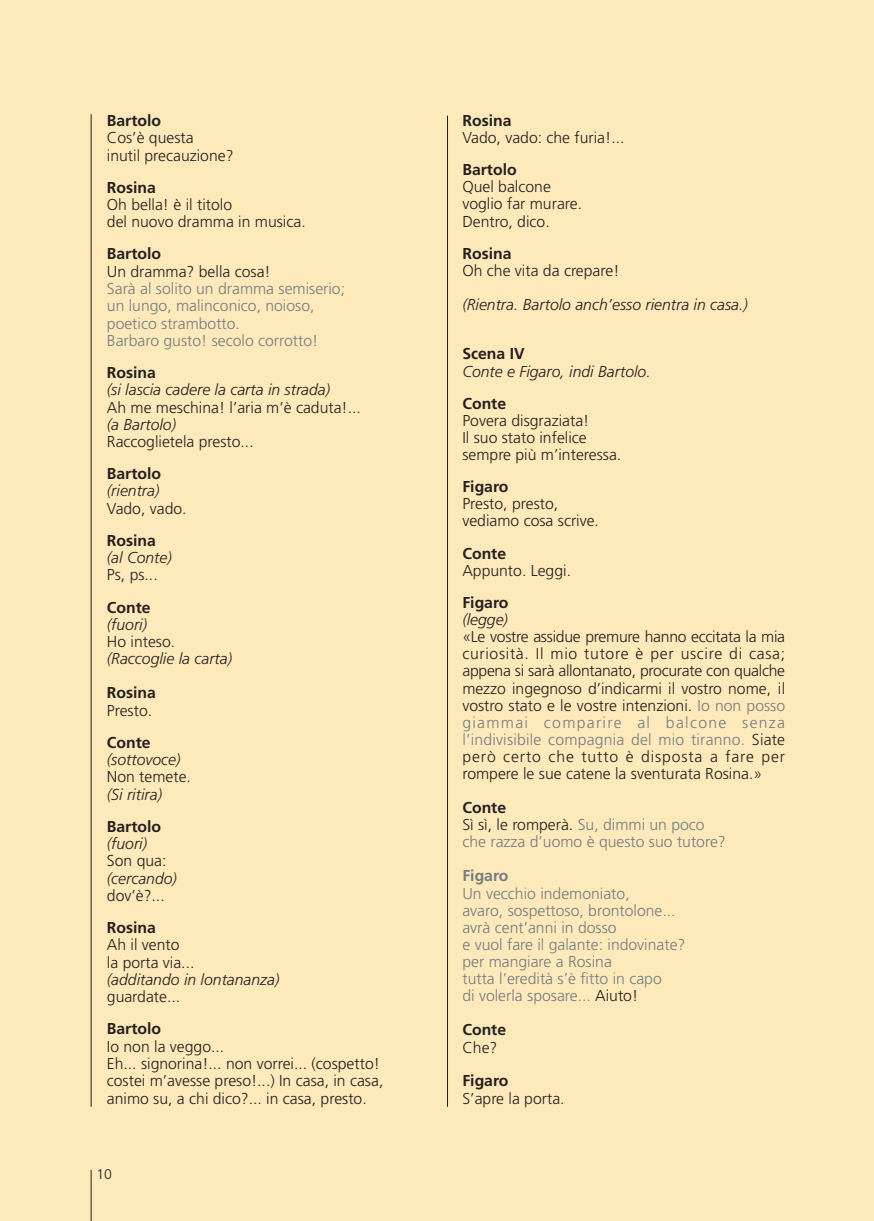
<style>
.page{position:relative;width:874px;height:1221px;background:#fff}
.page>*{position:absolute;margin:0;border:0;box-sizing:border-box;transform-origin:0 0}
.t1{font:300 15.75px/17.2px "Frutiger";color:#231f20}
.t2{font:300 15.75px/17.2px "Frutiger";color:#727d83}
.t3{font:italic 300 15.75px "Frutiger";color:#231f20}
.t4{font:700 15.75px "Frutiger";color:#231f20}
.t5{font:700 15.75px "Frutiger";color:#727d83}
.t6{font:300 14px "Frutiger";color:#231f20}
.s1{color:#727d83}
.s2{font-weight:700;color:#231f20}
.s3{color:#231f20}
</style>
<div class="page">
<div style="left:858px;top:0;width:15px;height:1220px;background:#fee9ba"></div>
<div style="left:0;top:0;width:858px;height:1220px;background:#fee9ba"></div>
<hr style="left:447px;top:116px;width:1px;height:990px;background:#231f20">
<hr style="left:91px;top:114px;width:1px;height:992px;background:#231f20">
<hr style="left:91px;top:1169px;width:1px;height:51px;background:#231f20">
<p class="t4" style="left:107px;top:114px;width:56px">Bartolo</p>
<p class="t1" style="left:107px;top:130px;width:128px">Cos’è questa<br>inutil precauzione?</p>
<p class="t4" style="left:107px;top:181px;width:50px">Rosina</p>
<p class="t1" style="left:107px;top:197px;width:200px">Oh bella! è il titolo<br>del nuovo dramma in musica.</p>
<p class="t4" style="left:107px;top:247px;width:56px">Bartolo</p>
<p class="t1" style="left:107px;top:264px;width:165px">Un dramma? bella cosa!</p>
<p class="t2" style="left:107px;top:281px;width:239px">Sarà al solito un dramma semiserio; un lungo, malinconico, noioso, poetico strambotto.<br>Barbaro gusto! secolo corrotto!</p>
<p class="t4" style="left:107px;top:366px;width:50px">Rosina</p>
<p class="t3" style="left:107px;top:383px;width:225px">(si lascia cadere la carta in strada)</p>
<p class="t1" style="left:107px;top:399px;width:255px">Ah me meschina! l’aria m’è caduta!...</p>
<p class="t3" style="left:107px;top:418px;width:71px">(a Bartolo)</p>
<p class="t1" style="left:107px;top:434px;width:148px">Raccoglietela presto...</p>
<p class="t4" style="left:107px;top:467px;width:56px">Bartolo</p>
<p class="t3" style="left:107px;top:484px;width:54px">(rientra)</p>
<p class="t1" style="left:107px;top:501px;width:81px">Vado, vado.</p>
<p class="t4" style="left:107px;top:534px;width:50px">Rosina</p>
<p class="t3" style="left:107px;top:551px;width:66px">(al Conte)</p>
<p class="t1" style="left:107px;top:567px;width:52px">Ps, ps...</p>
<p class="t4" style="left:107px;top:601px;width:45px">Conte</p>
<p class="t3" style="left:107px;top:618px;width:42px">(fuori)</p>
<p class="t1" style="left:107px;top:634px;width:70px">Ho inteso.</p>
<p class="t3" style="left:107px;top:652px;width:127px">(Raccoglie la carta)</p>
<p class="t4" style="left:107px;top:686px;width:50px">Rosina</p>
<p class="t1" style="left:107px;top:703px;width:47px">Presto.</p>
<p class="t4" style="left:107px;top:736px;width:45px">Conte</p>
<p class="t3" style="left:107px;top:753px;width:75px">(sottovoce)</p>
<p class="t1" style="left:107px;top:769px;width:85px">Non temete.</p>
<p class="t3" style="left:107px;top:787px;width:57px">(Si ritira)</p>
<p class="t4" style="left:107px;top:820px;width:56px">Bartolo</p>
<p class="t3" style="left:107px;top:837px;width:42px">(fuori)</p>
<p class="t1" style="left:107px;top:853px;width:61px">Son qua:</p>
<p class="t3" style="left:107px;top:871px;width:71px">(cercando)</p>
<p class="t1" style="left:107px;top:888px;width:59px">dov’è?...</p>
<p class="t4" style="left:107px;top:921px;width:50px">Rosina</p>
<p class="t1" style="left:107px;top:937px;width:89px">Ah il vento la porta via...</p>
<p class="t3" style="left:107px;top:973px;width:174px">(additando in lontananza)</p>
<p class="t1" style="left:107px;top:989px;width:75px">guardate...</p>
<p class="t4" style="left:107px;top:1022px;width:56px">Bartolo</p>
<p class="t1" style="left:107px;top:1038px;width:278px">Io non la veggo...<br>Eh... signorina!... non vorrei... (cospetto! costei m’avesse preso!...) In casa, in casa, animo su, a chi dico?... in casa, presto.</p>
<p class="t6" style="left:96px;top:1168px;width:17px">10</p>
<p class="t4" style="left:462px;top:114px;width:50px">Rosina</p>
<p class="t1" style="left:462px;top:130px;width:163px">Vado, vado: che furia!...</p>
<p class="t4" style="left:462px;top:163px;width:56px">Bartolo</p>
<p class="t1" style="left:462px;top:179px;width:121px">Quel balcone voglio far murare.<br>Dentro, dico.</p>
<p class="t4" style="left:462px;top:247px;width:50px">Rosina</p>
<p class="t1" style="left:462px;top:263px;width:158px">Oh che vita da crepare!</p>
<p class="t3" style="left:462px;top:298px;width:287px">(Rientra. Bartolo anch’esso rientra in casa.)</p>
<p class="t4" style="left:462px;top:347px;width:64px">Scena IV</p>
<p class="t3" style="left:462px;top:365px;width:190px">Conte e Figaro, indi Bartolo.</p>
<p class="t4" style="left:462px;top:397px;width:45px">Conte</p>
<p class="t1" style="left:462px;top:413px;width:160px">Povera disgraziata!<br>Il suo stato infelice sempre più m’interessa.</p>
<p class="t4" style="left:462px;top:480px;width:48px">Figaro</p>
<p class="t1" style="left:462px;top:496px;width:138px">Presto, presto, vediamo cosa scrive.</p>
<p class="t4" style="left:462px;top:546px;width:45px">Conte</p>
<p class="t1" style="left:462px;top:563px;width:110px">Appunto. Leggi.</p>
<p class="t4" style="left:462px;top:596px;width:48px">Figaro</p>
<p class="t3" style="left:462px;top:613px;width:47px">(legge)</p>
<p class="t1" style="left:462px;top:629px;width:324px;text-align:justify">«Le vostre assidue premure hanno eccitata la mia curiosità. Il mio tutore è per uscire di casa; appena si sarà allontanato, procurate con qualche mezzo ingegnoso d’indicarmi il vostro nome, il vostro stato e le vostre intenzioni. <span class="s1">Io non posso giammai comparire al balcone senza l’indivisibile compagnia del mio tiranno.</span> Siate però certo che tutto è disposta a fare per rompere le sue catene la sventurata Rosina.»</p>
<p class="t2" style="left:462px;top:800px;width:265px"><span class="s2">Conte<br></span><span class="s3">Sì sì, le romperà.</span> Su, dimmi un poco che razza d’uomo è questo suo tutore?</p>
<p class="t5" style="left:462px;top:869px;width:48px">Figaro</p>
<p class="t2" style="left:462px;top:885px;width:224px">Un vecchio indemoniato,<br>avaro, sospettoso, brontolone... avrà cent’anni in dosso<br>e vuol fare il galante: indovinate? per mangiare a Rosina<br>tutta l’eredità s’è fitto in capo<br>di volerla sposare... <span class="s3">Aiuto!</span></p>
<p class="t4" style="left:462px;top:1023px;width:45px">Conte</p>
<p class="t1" style="left:462px;top:1039px;width:37px">Che?</p>
<p class="t4" style="left:462px;top:1074px;width:48px">Figaro</p>
<p class="t1" style="left:462px;top:1090px;width:104px">S’apre la porta.</p>
</div>
